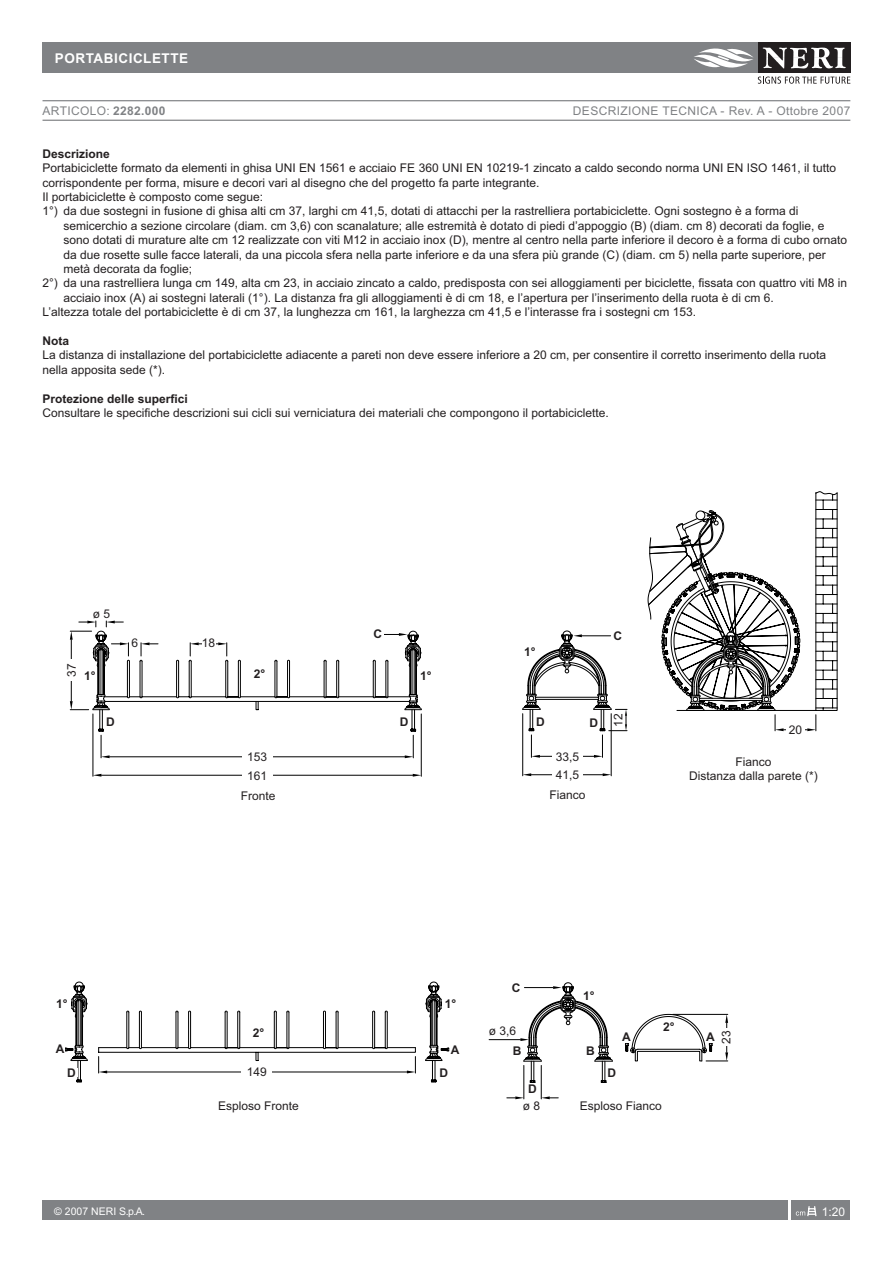
<style>
.page{position:relative;width:894px;height:1263px;background:#fff}
.page>*{position:absolute;margin:0;border:0;box-sizing:border-box;transform-origin:0 0}
.t1{font:700 13.5px "Arial";letter-spacing:.04em;color:#fff}
.t2{font:12px/14.4px "Arial";color:#231f20}
.t3{font:700 12px "Arial";color:#231f20}
.t4{font:12px "Arial";letter-spacing:.03em;color:#808285}
.t5{font:12px "Arial";color:#fff}
.t6{font:10.5px "Arial";color:#fff}
.s1{font-weight:700}
</style>
<div class="page">
<div style="left:43px;top:1201px;width:807px;height:19px;background:#808285"></div>
<div style="left:43px;top:43px;width:807px;height:30px;background:#808285"></div>
<svg style="left:694px;top:42px;width:156px;height:42px"></svg>
<hr style="left:43px;top:100px;width:807px;height:1px;background:#808285">
<hr style="left:43px;top:120px;width:807px;height:1px;background:#808285">
<svg style="left:796px;top:1206px;width:21px;height:11px"></svg>
<hr style="left:788px;top:1200px;width:3px;height:21px;background:#fff">
<hr style="left:522px;top:714px;width:1px;height:62px;background:#000">
<hr style="left:611px;top:714px;width:1px;height:62px;background:#000">
<hr style="left:531px;top:774px;width:72px;height:1px;background:#000">
<svg style="left:523px;top:773px;width:8px;height:3px"></svg>
<svg style="left:603px;top:773px;width:8px;height:3px"></svg>
<svg style="left:522px;top:631px;width:105px;height:127px"></svg>
<hr style="left:524px;top:1065px;width:1px;height:34px;background:#000">
<hr style="left:541px;top:1065px;width:1px;height:34px;background:#000">
<svg style="left:507px;top:1096px;width:17px;height:3px"></svg>
<svg style="left:541px;top:1096px;width:17px;height:3px"></svg>
<hr style="left:489px;top:1039px;width:31px;height:1px;background:#000">
<svg style="left:520px;top:982px;width:208px;height:101px"></svg>
<svg style="left:65px;top:982px;width:384px;height:100px"></svg>
<hr style="left:421px;top:714px;width:1px;height:62px;background:#000">
<hr style="left:93px;top:714px;width:1px;height:62px;background:#000">
<hr style="left:101px;top:775px;width:312px;height:1px;background:#000">
<svg style="left:413px;top:774px;width:8px;height:3px"></svg>
<svg style="left:93px;top:774px;width:8px;height:3px"></svg>
<svg style="left:70px;top:621px;width:352px;height:137px"></svg>
<div style="left:242px;top:752px;width:30px;height:9px;background:#fff"></div>
<div style="left:242px;top:771px;width:30px;height:9px;background:#fff"></div>
<div style="left:130px;top:639px;width:10px;height:8px;background:#fff"></div>
<div style="left:202px;top:638px;width:13px;height:9px;background:#fff"></div>
<div style="left:67px;top:659px;width:9px;height:21px;background:#fff"></div>
<div style="left:253px;top:669px;width:14px;height:9px;background:#fff"></div>
<div style="left:83px;top:671px;width:14px;height:9px;background:#fff"></div>
<div style="left:419px;top:671px;width:14px;height:9px;background:#fff"></div>
<div style="left:372px;top:629px;width:11px;height:9px;background:#fff"></div>
<div style="left:242px;top:1067px;width:30px;height:9px;background:#fff"></div>
<div style="left:252px;top:1028px;width:14px;height:9px;background:#fff"></div>
<div style="left:55px;top:999px;width:14px;height:9px;background:#fff"></div>
<div style="left:444px;top:999px;width:14px;height:9px;background:#fff"></div>
<div style="left:722px;top:1029px;width:8px;height:17px;background:#fff"></div>
<div style="left:622px;top:1032px;width:8px;height:9px;background:#fff"></div>
<div style="left:706px;top:1032px;width:8px;height:9px;background:#fff"></div>
<div style="left:512px;top:1046px;width:11px;height:9px;background:#fff"></div>
<div style="left:585px;top:1046px;width:11px;height:9px;background:#fff"></div>
<div style="left:511px;top:983px;width:11px;height:9px;background:#fff"></div>
<div style="left:582px;top:991px;width:14px;height:9px;background:#fff"></div>
<div style="left:662px;top:1023px;width:14px;height:8px;background:#fff"></div>
<div style="left:552px;top:771px;width:31px;height:8px;background:#fff"></div>
<div style="left:552px;top:752px;width:31px;height:9px;background:#fff"></div>
<div style="left:612px;top:631px;width:11px;height:9px;background:#fff"></div>
<div style="left:523px;top:648px;width:14px;height:8px;background:#fff"></div>
<div style="left:535px;top:718px;width:11px;height:8px;background:#fff"></div>
<div style="left:588px;top:718px;width:11px;height:9px;background:#fff"></div>
<div style="left:614px;top:711px;width:8px;height:18px;background:#fff"></div>
<div style="left:606px;top:1068px;width:11px;height:9px;background:#fff"></div>
<div style="left:438px;top:1069px;width:11px;height:8px;background:#fff"></div>
<div style="left:66px;top:1068px;width:11px;height:9px;background:#fff"></div>
<div style="left:399px;top:718px;width:11px;height:8px;background:#fff"></div>
<div style="left:105px;top:717px;width:11px;height:9px;background:#fff"></div>
<svg style="left:648px;top:491px;width:190px;height:240px"></svg>
<div style="left:787px;top:725px;width:18px;height:9px;background:#fff"></div>
<p class="t1" style="left:55px;top:51px;width:135px">PORTABICICLETTE</p>
<p class="t4" style="left:43px;top:106px;width:125px">ARTICOLO: <span class="s1">2282.000</span></p>
<p class="t4" style="left:573px;top:106px;width:279px">DESCRIZIONE TECNICA - Rev. A - Ottobre 2007</p>
<p class="t3" style="left:43px;top:147px;width:69px">Descrizione</p>
<p class="t2" style="left:43px;top:162px;width:795px">Portabiciclette formato da elementi in ghisa UNI EN 1561 e acciaio FE 360 UNI EN 10219-1 zincato a caldo secondo norma UNI EN ISO 1461, il tutto corrispondente per forma, misure e decori vari al disegno che del progetto fa parte integrante.<br>Il portabiciclette è composto come segue:<br>1°) da due sostegni in fusione di ghisa alti cm 37, larghi cm 41,5, dotati di attacchi per la rastrelliera portabiciclette. Ogni sostegno è a forma di</p>
<p class="t2" style="left:64px;top:219px;width:763px">semicerchio a sezione circolare (diam. cm 3,6) con scanalature; alle estremità è dotato di piedi d’appoggio (B) (diam. cm 8) decorati da foglie, e</p>
<p class="t2" style="left:64px;top:234px;width:785px">sono dotati di murature alte cm 12 realizzate con viti M12 in acciaio inox (D), mentre al centro nella parte inferiore il decoro è a forma di cubo ornato</p>
<p class="t2" style="left:64px;top:248px;width:764px">da due rosette sulle facce laterali, da una piccola sfera nella parte inferiore e da una sfera più grande (C) (diam. cm 5) nella parte superiore, per</p>
<p class="t2" style="left:64px;top:263px;width:130px">metà decorata da foglie;</p>
<p class="t2" style="left:43px;top:277px;width:806px">2°) da una rastrelliera lunga cm 149, alta cm 23, in acciaio zincato a caldo, predisposta con sei alloggiamenti per biciclette, fissata con quattro viti M8 in</p>
<p class="t2" style="left:64px;top:291px;width:712px">acciaio inox (A) ai sostegni laterali (1°). La distanza fra gli alloggiamenti è di cm 18, e l’apertura per l’inserimento della ruota è di cm 6.</p>
<p class="t2" style="left:43px;top:306px;width:655px">L’altezza totale del portabiciclette è di cm 37, la lunghezza cm 161, la larghezza cm 41,5 e l’interasse fra i sostegni cm 153.</p>
<p class="t3" style="left:43px;top:334px;width:28px">Nota</p>
<p class="t2" style="left:43px;top:349px;width:785px">La distanza di installazione del portabiciclette adiacente a pareti non deve essere inferiore a 20 cm, per consentire il corretto inserimento della ruota nella apposita sede (*).</p>
<p class="t3" style="left:43px;top:391px;width:147px">Protezione delle superfici</p>
<p class="t2" style="left:43px;top:407px;width:568px">Consultare le specifiche descrizioni sui cicli sui verniciatura dei materiali che compongono il portabiciclette.</p>
<p class="t2" style="left:93px;top:607px;width:19px">ø 5</p>
<p class="t2" style="left:132px;top:637px;width:8px">6</p>
<p class="t2" style="left:202px;top:637px;width:15px">18</p>
<p class="t3" style="left:374px;top:627px;width:10px">C</p>
<p class="t2" style="left:66px;top:677px;width:15px;rotate:-90deg">37</p>
<p class="t3" style="left:84px;top:669px;width:13px">1°</p>
<p class="t3" style="left:254px;top:666px;width:13px">2°</p>
<p class="t3" style="left:420px;top:669px;width:13px">1°</p>
<p class="t3" style="left:106px;top:715px;width:10px">D</p>
<p class="t3" style="left:400px;top:715px;width:10px">D</p>
<p class="t2" style="left:247px;top:749px;width:22px;line-height:18.6px">153<br>161</p>
<p class="t2" style="left:241px;top:789px;width:36px">Fronte</p>
<p class="t3" style="left:524px;top:645px;width:13px">1°</p>
<p class="t3" style="left:613px;top:629px;width:10px">C</p>
<p class="t3" style="left:536px;top:715px;width:10px">D</p>
<p class="t3" style="left:589px;top:716px;width:10px">D</p>
<p class="t2" style="left:612px;top:727px;width:15px;rotate:-90deg">12</p>
<p class="t2" style="left:556px;top:751px;width:25px">33,5</p>
<p class="t2" style="left:550px;top:767px;width:38px;line-height:19.4px;text-align:center">41,5<br>Fianco</p>
<p class="t2" style="left:789px;top:723px;width:15px">20</p>
<p class="t2" style="left:689px;top:755px;width:130px;text-align:center">Fianco<br>Distanza dalla parete (*)</p>
<p class="t3" style="left:56px;top:997px;width:13px">1°</p>
<p class="t3" style="left:445px;top:996px;width:13px">1°</p>
<p class="t3" style="left:512px;top:980px;width:10px">C</p>
<p class="t3" style="left:583px;top:989px;width:13px">1°</p>
<p class="t3" style="left:253px;top:1026px;width:13px">2°</p>
<p class="t3" style="left:56px;top:1042px;width:10px">A</p>
<p class="t3" style="left:451px;top:1042px;width:10px">A</p>
<p class="t2" style="left:489px;top:1025px;width:29px">ø 3,6</p>
<p class="t3" style="left:513px;top:1043px;width:10px">B</p>
<p class="t3" style="left:586px;top:1043px;width:10px">B</p>
<p class="t3" style="left:663px;top:1020px;width:13px">2°</p>
<p class="t3" style="left:622px;top:1030px;width:10px">A</p>
<p class="t3" style="left:706px;top:1030px;width:10px">A</p>
<p class="t2" style="left:720px;top:1044px;width:15px;rotate:-90deg">23</p>
<p class="t2" style="left:247px;top:1066px;width:22px">149</p>
<p class="t3" style="left:67px;top:1066px;width:10px">D</p>
<p class="t3" style="left:440px;top:1066px;width:10px">D</p>
<p class="t3" style="left:607px;top:1066px;width:10px">D</p>
<p class="t3" style="left:528px;top:1082px;width:10px">D</p>
<p class="t2" style="left:218px;top:1100px;width:82px">Esploso Fronte</p>
<p class="t2" style="left:523px;top:1100px;width:19px">ø 8</p>
<p class="t2" style="left:580px;top:1100px;width:84px">Esploso Fianco</p>
<p class="t6" style="left:54px;top:1207px;width:92px">© 2007 NERI S.p.A.</p>
<p class="t5" style="left:822px;top:1207px;width:25px">1:20</p>
</div>
